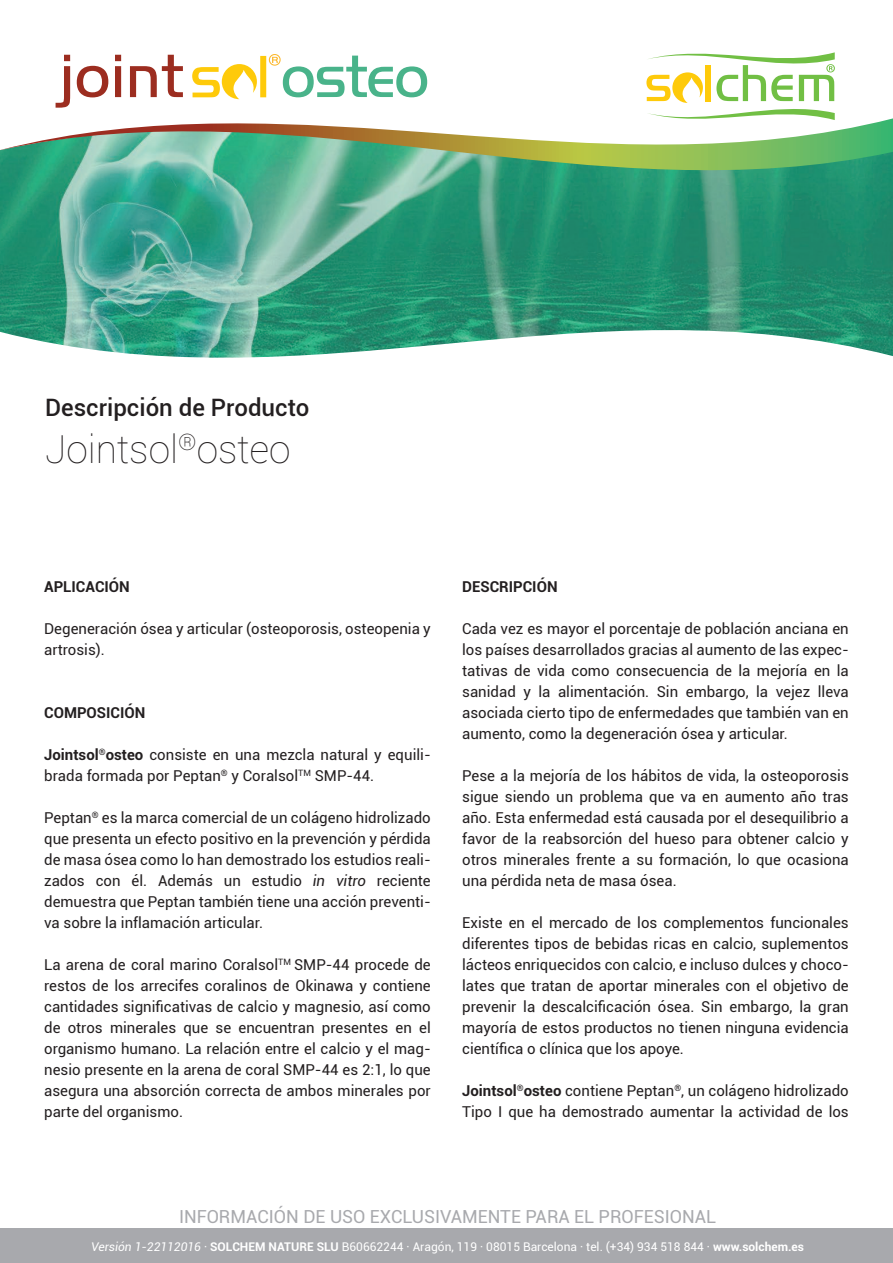
<style>
.page{position:relative;width:893px;height:1263px;background:#fff}
.page>*{position:absolute;margin:0;border:0;box-sizing:border-box;transform-origin:0 0}
.t1{font:100 39px "Roboto";color:#231f20}
.t2{font:500 24px "Roboto";color:#231f20}
.t3{font:18px "Roboto";color:#a8a9ad}
.t4{font:15px/21px "Roboto";color:#231f20;text-align:justify}
.t5{font:700 15px "Roboto";color:#231f20}
.t6{font:12px "Roboto";color:#fff}
.s1{font-weight:700}
.s2{font-style:italic}
</style>
<div class="page">
<img style="left:0;top:184px;width:893px;height:174px">
<svg style="left:646px;top:52px;width:189px;height:60px"></svg>
<div style="left:0;top:1229px;width:893px;height:34px;background:#a8a9ad"></div>
<svg style="left:0;top:112px;width:893px;height:72px"></svg>
<svg style="left:56px;top:55px;width:14px;height:53px"></svg>
<svg style="left:77px;top:66px;width:31px;height:31px"></svg>
<svg style="left:115px;top:55px;width:6px;height:42px"></svg>
<svg style="left:130px;top:55px;width:53px;height:42px"></svg>
<svg style="left:192px;top:54px;width:235px;height:45px"></svg>
<h2 class="t2" style="left:45px;top:390px;width:266px">Descripción de Producto</h2>
<h1 class="t1" style="left:45px;top:422px;width:247px">Jointsol<sup>®</sup>osteo</h1>
<p class="t5" style="left:44px;top:576px;width:87px">APLICACIÓN</p>
<p class="t4" style="left:44px;top:618px;width:388px">Degeneración ósea y articular (osteoporosis, osteopenia y artrosis).</p>
<p class="t5" style="left:44px;top:702px;width:103px">COMPOSICIÓN</p>
<p class="t4" style="left:44px;top:744px;width:388px"><span class="s1">Jointsol</span><sup>®</sup><span class="s1">osteo</span> consiste en una mezcla natural y equili&shy;brada formada por Peptan<sup>®</sup> y Coralsol<sup>TM</sup> SMP-44.</p>
<p class="t4" style="left:44px;top:807px;width:388px">Peptan<sup>®</sup> es la marca comercial de un colágeno hidrolizado que presenta un efecto positivo en la prevención y pérdida de masa ósea como lo han demostrado los estudios reali&shy;zados con él. Además un estudio <span class="s2">in vitro</span> reciente demuestra que Peptan también tiene una acción preventi&shy;va sobre la inflamación articular.</p>
<p class="t4" style="left:44px;top:954px;width:388px">La arena de coral marino Coralsol<sup>TM</sup> SMP-44 procede de restos de los arrecifes coralinos de Okinawa y contiene cantidades significativas de calcio y magnesio, así como de otros minerales que se encuentran presentes en el organismo humano. La relación entre el calcio y el mag&shy;nesio presente en la arena de coral SMP-44 es 2:1, lo que asegura una absorción correcta de ambos minerales por parte del organismo.</p>
<p class="t5" style="left:462px;top:576px;width:97px">DESCRIPCIÓN</p>
<p class="t4" style="left:462px;top:618px;width:388px">Cada vez es mayor el porcentaje de población anciana en los países desarrollados gracias al aumento de las expec&shy;tativas de vida como consecuencia de la mejoría en la sanidad y la alimentación. Sin embargo, la vejez lleva asociada cierto tipo de enfermedades que también van en aumento, como la degeneración ósea y articular.</p>
<p class="t4" style="left:462px;top:765px;width:388px">Pese a la mejoría de los hábitos de vida, la osteoporosis sigue siendo un problema que va en aumento año tras año. Esta enfermedad está causada por el desequilibrio a favor de la reabsorción del hueso para obtener calcio y otros minerales frente a su formación, lo que ocasiona una pérdida neta de masa ósea.</p>
<p class="t4" style="left:462px;top:912px;width:388px">Existe en el mercado de los complementos funcionales diferentes tipos de bebidas ricas en calcio, suplementos lácteos enriquecidos con calcio, e incluso dulces y choco&shy;lates que tratan de aportar minerales con el objetivo de prevenir la descalcificación ósea. Sin embargo, la gran mayoría de estos productos no tienen ninguna evidencia científica o clínica que los apoye.</p>
<p class="t4" style="left:462px;top:1080px;width:388px"><span class="s1">Jointsol</span><sup>®</sup><span class="s1">osteo</span> contiene Peptan<sup>®</sup>, un colágeno hidrolizado<br>Tipo I que ha demostrado aumentar la actividad de los</p>
<p class="t3" style="left:179px;top:1204px;width:539px">INFORMACIÓN DE USO EXCLUSIVAMENTE PARA EL PROFESIONAL</p>
<p class="t6" style="left:91px;top:1238px;width:714px"><span class="s2">Versión 1-22112016</span> · <span class="s1">SOLCHEM NATURE SLU</span> B60662244 · Aragón, 119 · 08015 Barcelona · tel. (+34) 934 518 844 · <span class="s1">www.solchem.es</span></p>
</div>
